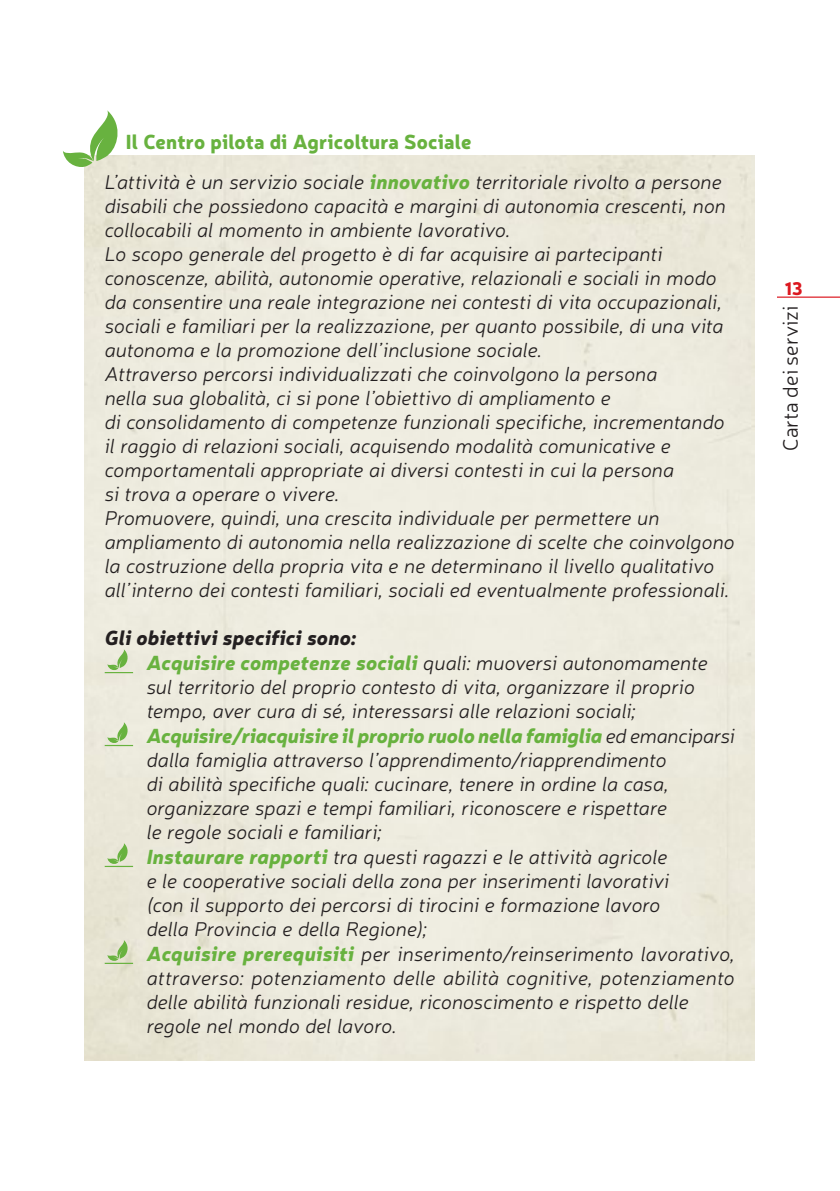
<style>
.page{position:relative;width:840px;height:1191px;background:#fff}
.page>*{position:absolute;margin:0;border:0;box-sizing:border-box;transform-origin:0 0}
.t1{font:300 21px "Neris";letter-spacing:.005em;color:#231f20}
.t2{font:italic 300 20px/24px "Neris";color:#231f20}
.t3{font:italic 900 20px "Neris";letter-spacing:-.01em;color:#68b23f}
.t4{font:900 20px "Neris";letter-spacing:.005em;color:#68b23f}
.t5{font:italic 900 20px "Neris";letter-spacing:.005em;color:#231f20}
.t6{font:900 18px "Neris";color:#dc1820}
.s1{font-weight:900;color:#68b23f}
.s2{font-weight:300;color:#231f20}
</style>
<div class="page">
<hr style="left:776px;top:296px;width:63px;height:2px;background:#dc1820">
<svg style="left:63px;top:110px;width:60px;height:59px"></svg>
<svg style="left:105px;top:649px;width:28px;height:24px"></svg>
<svg style="left:105px;top:722px;width:28px;height:24px"></svg>
<svg style="left:105px;top:843px;width:28px;height:24px"></svg>
<svg style="left:107px;top:940px;width:23px;height:21px"></svg>
<hr style="left:105px;top:962px;width:28px;height:2px;background:#68b23f">
<p class="t4" style="left:126px;top:127px;width:347px">Il Centro pilota di Agricoltura Sociale</p>
<p class="t2" style="left:105px;top:169px;width:622px">L’attività è un servizio sociale <span class="s1">innovativo</span> territoriale rivolto a persone disabili che possiedono capacità e margini di autonomia crescenti, non collocabili al momento in ambiente lavorativo.</p>
<p class="t2" style="left:105px;top:241px;width:619px">Lo scopo generale del progetto è di far acquisire ai partecipanti conoscenze, abilità, autonomie operative, relazionali e sociali in modo da consentire una reale integrazione nei contesti di vita occupazionali, sociali e familiari per la realizzazione, per quanto possibile, di una vita autonoma e la promozione dell’inclusione sociale.</p>
<p class="t2" style="left:105px;top:361px;width:554px">Attraverso percorsi individualizzati che coinvolgono la persona</p>
<p class="t2" style="left:105px;top:385px;width:507px">nella sua globalità, ci si pone l’obiettivo di ampliamento e</p>
<p class="t2" style="left:105px;top:409px;width:621px">di consolidamento di competenze funzionali specifiche, incrementando il raggio di relazioni sociali, acquisendo modalità comunicative e comportamentali appropriate ai diversi contesti in cui la persona</p>
<p class="t2" style="left:105px;top:481px;width:236px">si trova a operare o vivere.</p>
<p class="t2" style="left:105px;top:505px;width:631px">Promuovere, quindi, una crescita individuale per permettere un ampliamento di autonomia nella realizzazione di scelte che coinvolgono la costruzione della propria vita e ne determinano il livello qualitativo all’interno dei contesti familiari, sociali ed eventualmente professionali.</p>
<p class="t5" style="left:105px;top:623px;width:253px">Gli obiettivi specifici sono:</p>
<p class="t2" style="left:147px;top:650px;width:562px"><span class="s1">Acquisire competenze sociali</span> quali: muoversi autonomamente sul territorio del proprio contesto di vita, organizzare il proprio tempo, aver cura di sé, interessarsi alle relazioni sociali;</p>
<p class="t3" style="left:147px;top:721px;width:589px">Acquisire/riacquisire il proprio ruolo nella famiglia <span class="s2">ed emanciparsi</span></p>
<p class="t2" style="left:147px;top:747px;width:523px;text-align:justify">dalla famiglia attraverso l’apprendimento/riapprendimento di abilità specifiche quali: cucinare, tenere in ordine la casa, organizzare spazi e tempi familiari, riconoscere e rispettare</p>
<p class="t2" style="left:147px;top:819px;width:236px">le regole sociali e familiari;</p>
<p class="t2" style="left:147px;top:844px;width:522px"><span class="s1">Instaurare rapporti</span> tra questi ragazzi e le attività agricole</p>
<p class="t2" style="left:147px;top:868px;width:523px">e le cooperative sociali della zona per inserimenti lavorativi</p>
<p class="t2" style="left:147px;top:892px;width:515px">(con il supporto dei percorsi di tirocini e formazione lavoro</p>
<p class="t2" style="left:147px;top:916px;width:281px">della Provincia e della Regione);</p>
<p class="t2" style="left:147px;top:941px;width:589px"><span class="s1">Acquisire prerequisiti</span> per inserimento/reinserimento lavorativo,</p>
<p class="t2" style="left:147px;top:965px;width:589px">attraverso: potenziamento delle abilità cognitive, potenziamento</p>
<p class="t2" style="left:147px;top:989px;width:543px">delle abilità funzionali residue, riconoscimento e rispetto delle regole nel mondo del lavoro.</p>
<p class="t6" style="left:784px;top:275px;width:20px">13</p>
<p class="t1" style="left:776px;top:451px;width:147px;rotate:-90deg">Carta dei servizi</p>
</div>
